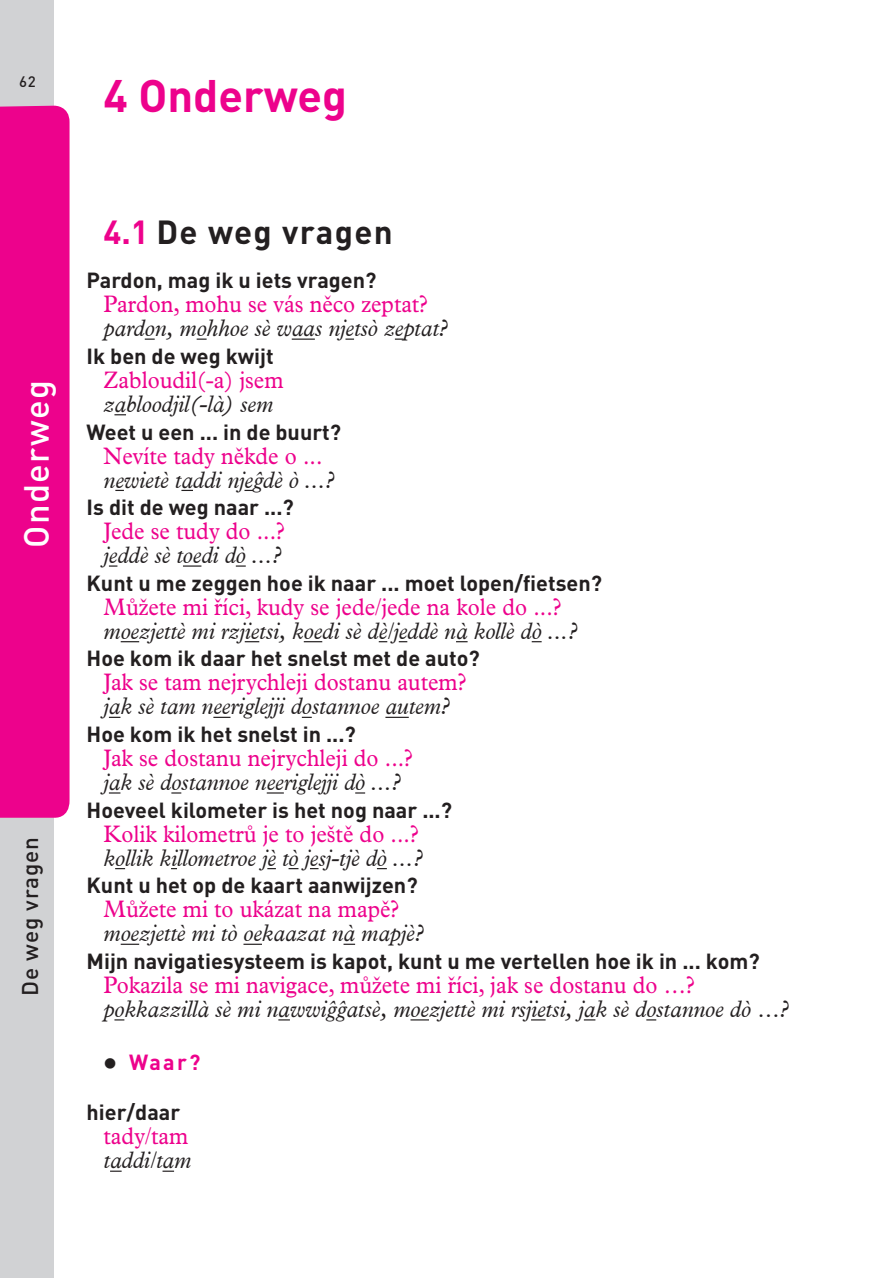
<style>
.page{position:relative;width:895px;height:1278px;background:#fff}
.page>*{position:absolute;margin:0;border:0;box-sizing:border-box;transform-origin:0 0}
.t1{font:700 45px "DINOT";color:#ed028c}
.t2{font:500 34.5px "DINOT";letter-spacing:.04em;color:#fff}
.t3{font:700 33px "DINOT";letter-spacing:.04em;color:#231f20}
.t4{font:italic 24px "Plan Kos";color:#231f20;scale:.93 1}
.t5{font:24px "Plantin";color:#ed028c;scale:.93 1}
.t6{font:500 22.5px "DINOT";letter-spacing:.04em;color:#231f20}
.t7{font:700 21.6px "DINOT";color:#231f20}
.t8{font:700 21.6px "DINOT";color:#ed028c}
.t9{font:500 15px "DINOT";color:#231f20}
.s1{color:#ed028c}
.s2{font-family:"Plan Kos"}
</style>
<div class="page">
<div style="left:0;top:0;width:53px;height:1277px;background:#d1d2d4"></div>
<div style="left:0;top:106px;width:69px;height:712px;background:#ed028c"></div>
<svg style="left:145px;top:338px;width:10px;height:2px"></svg>
<svg style="left:197px;top:338px;width:9px;height:2px"></svg>
<hr style="left:292px;top:338px;width:23px;height:2px;background:#231f20">
<svg style="left:345px;top:338px;width:9px;height:2px"></svg>
<svg style="left:395px;top:338px;width:8px;height:2px"></svg>
<svg style="left:114px;top:414px;width:12px;height:1px"></svg>
<svg style="left:181px;top:490px;width:12px;height:1px"></svg>
<svg style="left:183px;top:565px;width:18px;height:1px"></svg>
<svg style="left:121px;top:641px;width:18px;height:1px"></svg>
<svg style="left:245px;top:641px;width:14px;height:1px"></svg>
<svg style="left:304px;top:641px;width:18px;height:1px"></svg>
<svg style="left:109px;top:716px;width:11px;height:2px"></svg>
<svg style="left:213px;top:716px;width:17px;height:2px"></svg>
<svg style="left:302px;top:716px;width:10px;height:2px"></svg>
<hr style="left:385px;top:716px;width:23px;height:2px;background:#231f20">
<svg style="left:267px;top:792px;width:17px;height:1px"></svg>
<svg style="left:121px;top:943px;width:18px;height:1px"></svg>
<svg style="left:243px;top:943px;width:19px;height:1px"></svg>
<svg style="left:343px;top:943px;width:12px;height:1px"></svg>
<svg style="left:278px;top:1019px;width:12px;height:1px"></svg>
<svg style="left:410px;top:1019px;width:19px;height:1px"></svg>
<svg style="left:531px;top:1019px;width:14px;height:1px"></svg>
<svg style="left:583px;top:1019px;width:12px;height:1px"></svg>
<svg style="left:110px;top:1170px;width:12px;height:1px"></svg>
<svg style="left:162px;top:1170px;width:12px;height:1px"></svg>
<p class="t9" style="left:19px;top:71px;width:18px">62</p>
<h1 class="t1" style="left:104px;top:65px;width:245px">4 Onderweg</h1>
<h2 class="t2" style="left:13px;top:547px;width:169px;rotate:-90deg">Onderweg</h2>
<p class="t6" style="left:15px;top:996px;width:161px;rotate:-90deg">De weg vragen</p>
<h3 class="t3" style="left:104px;top:209px;width:290px"><span class="s1">4.1</span> De weg vragen</h3>
<p class="t7" style="left:86px;top:266px;width:291px">Pardon, mag ik u iets vragen?</p>
<p class="t5" style="left:104px;top:290px;width:350px">Pardon, mohu se vás n<span class="s2">ě</span>co zeptat?</p>
<p class="t4" style="left:104px;top:314px;width:371px">pardon, mohhoe sè waas njetsò zeptat?</p>
<p class="t7" style="left:86px;top:341px;width:188px">Ik ben de weg kwijt</p>
<p class="t5" style="left:104px;top:366px;width:195px">Zabloudil(-a) jsem</p>
<p class="t4" style="left:104px;top:390px;width:184px">zabloodjil(-là) sem</p>
<p class="t7" style="left:86px;top:417px;width:256px">Weet u een ... in de buurt?</p>
<p class="t5" style="left:104px;top:442px;width:237px">Nevíte tady n<span class="s2">ě</span>kde o ...</p>
<p class="t4" style="left:104px;top:465px;width:250px">newietè taddi njeĝdè ò ...?</p>
<p class="t7" style="left:86px;top:492px;width:209px">Is dit de weg naar ...?</p>
<p class="t5" style="left:104px;top:517px;width:196px">Jede se tudy do ...?</p>
<p class="t4" style="left:104px;top:541px;width:193px">jeddè sè toedi dò ...?</p>
<p class="t7" style="left:86px;top:568px;width:517px">Kunt u me zeggen hoe ik naar ... moet lopen/fietsen?</p>
<p class="t5" style="left:104px;top:593px;width:493px">M<span class="s2">ů</span>žete mi <span class="s2">ř</span>íci, kudy se jede/jede na kole do ...?</p>
<p class="t4" style="left:104px;top:616px;width:511px">moezjettè mi rzjietsi, koedi sè dè/jeddè nà kollè dò ...?</p>
<p class="t7" style="left:86px;top:644px;width:394px">Hoe kom ik daar het snelst met de auto?</p>
<p class="t5" style="left:104px;top:668px;width:391px">Jak se tam nejrychleji dostanu autem?</p>
<p class="t4" style="left:104px;top:692px;width:374px">jak sè tam neeriglejji dostannoe autem?</p>
<p class="t7" style="left:86px;top:719px;width:271px">Hoe kom ik het snelst in ...?</p>
<p class="t5" style="left:104px;top:744px;width:334px">Jak se dostanu nejrychleji do ...?</p>
<p class="t4" style="left:104px;top:768px;width:321px">jak sè dostannoe neeriglejji dò ...?</p>
<p class="t7" style="left:86px;top:795px;width:367px">Hoeveel kilometer is het nog naar ...?</p>
<p class="t5" style="left:104px;top:820px;width:340px">Kolik kilometr<span class="s2">ů</span> je to ješt<span class="s2">ě</span> do ...?</p>
<p class="t4" style="left:104px;top:843px;width:344px">kollik killometroe jè tò jesj-tjè dò ...?</p>
<p class="t7" style="left:86px;top:870px;width:332px">Kunt u het op de kaart aanwijzen?</p>
<p class="t5" style="left:104px;top:895px;width:319px">M<span class="s2">ů</span>žete mi to ukázat na map<span class="s2">ě</span>?</p>
<p class="t4" style="left:104px;top:919px;width:345px">moezjettè mi tò oekaazat nà mapjè?</p>
<p class="t7" style="left:86px;top:946px;width:674px">Mijn navigatiesysteem is kapot, kunt u me vertellen hoe ik in ... kom?</p>
<p class="t5" style="left:104px;top:971px;width:636px">Pokazila se mi navigace, m<span class="s2">ů</span>žete mi <span class="s2">ř</span>íci, jak se dostanu do …?</p>
<p class="t4" style="left:104px;top:994px;width:738px">pokkazzillà sè mi nawwiĝĝatsè, moezjettè mi rsjietsi, jak sè dostannoe dò …?</p>
<p class="t8" style="left:129px;top:1047px;width:73px">Waar?</p>
<p class="t7" style="left:87px;top:1097px;width:95px">hier/daar</p>
<p class="t5" style="left:104px;top:1122px;width:93px">tady/tam</p>
<p class="t4" style="left:104px;top:1146px;width:96px">taddi/tam</p>
</div>
